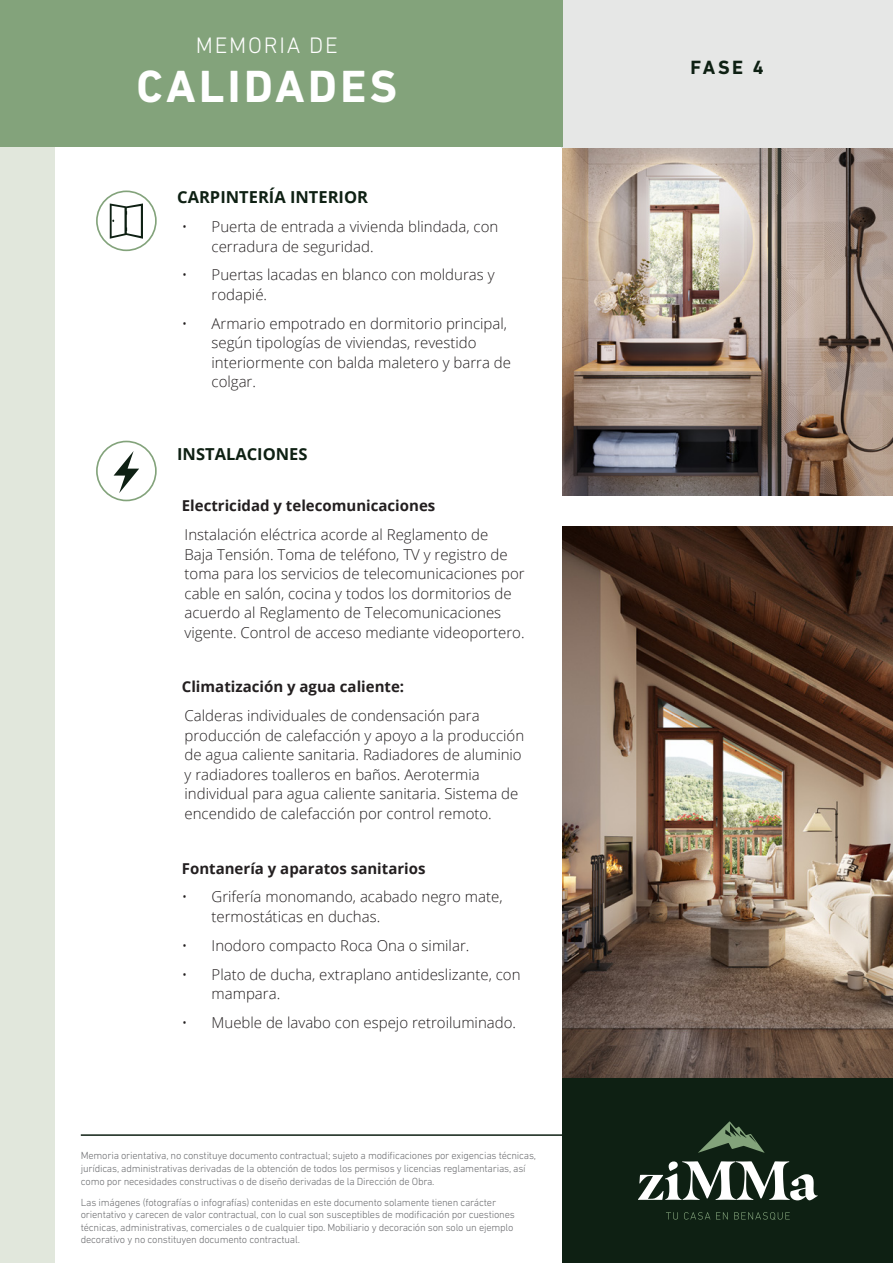
<style>
.page{position:relative;width:893px;height:1263px;background:#fff}
.page>*{position:absolute;margin:0;border:0;box-sizing:border-box;transform-origin:0 0}
.t1{font:700 45.9px "DIN Next LT Pro";letter-spacing:.075em;color:#fff}
.t2{font:300 22.8px "DIN Next LT Pro";letter-spacing:.075em;color:#fff}
.t3{font:700 19.5px "DIN Next LT Pro";color:#0e2013}
.t4{font:700 16.5px "Open Sans";color:#0e2013}
.t5{font:300 15px/19.5px "Open Sans";color:#231f20}
.t6{font:700 15px "Open Sans";color:#231f20}
.t7{font:300 10.5px/12.6px "DIN Next LT Pro";letter-spacing:-.02em;color:#6c6d70}
</style>
<div class="page">
<div style="left:96px;top:441px;width:61px;height:60px;border:2px solid #83a37b;border-radius:50%"></div>
<svg style="left:114px;top:451px;width:25px;height:42px"></svg>
<div style="left:96px;top:190px;width:61px;height:61px;border:2px solid #83a37b;border-radius:50%"></div>
<svg style="left:110px;top:203px;width:33px;height:36px"></svg>
<img style="left:563px;top:147px;width:330px;height:348px">
<img style="left:563px;top:526px;width:330px;height:552px">
<div style="left:561px;top:0;width:332px;height:147px;background:#e6e7e6"></div>
<div style="left:0;top:147px;width:54px;height:1116px;background:#e1e7dc"></div>
<div style="left:0;top:0;width:563px;height:147px;background:#83a37b"></div>
<div style="left:563px;top:1078px;width:330px;height:185px;background:#0e2013"></div>
<svg style="left:666px;top:1212px;width:124px;height:8px"></svg>
<svg style="left:638px;top:1161px;width:180px;height:39px"></svg>
<svg style="left:698px;top:1121px;width:67px;height:32px"></svg>
<hr style="left:81px;top:1134px;width:482px;height:2px;background:#0e2013">
<p class="t2" style="left:196px;top:32px;width:143px">MEMORIA DE</p>
<p class="t1" style="left:136px;top:60px;width:262px">CALIDADES</p>
<p class="t4" style="left:177px;top:185px;width:192px">CARPINTERÍA INTERIOR</p>
<p class="t5" style="left:212px;top:216px;width:288px;text-indent:-30px">• Puerta de entrada a vivienda blindada, con cerradura de seguridad.</p>
<p class="t5" style="left:212px;top:265px;width:285px;text-indent:-30px">• Puertas lacadas en blanco con molduras y rodapié.</p>
<p class="t5" style="left:212px;top:313px;width:301px;text-indent:-30px">• Armario empotrado en dormitorio principal, según tipologías de viviendas, revestido interiormente con balda maletero y barra de colgar.</p>
<p class="t4" style="left:177px;top:442px;width:132px">INSTALACIONES</p>
<p class="t6" style="left:182px;top:495px;width:255px">Electricidad y telecomunicaciones</p>
<p class="t5" style="left:185px;top:525px;width:342px">Instalación eléctrica acorde al Reglamento de<br>Baja Tensión. Toma de teléfono, TV y registro de toma para los servicios de telecomunicaciones por cable en salón, cocina y todos los dormitorios de acuerdo al Reglamento de Telecomunicaciones vigente. Control de acceso mediante videoportero.</p>
<p class="t6" style="left:182px;top:676px;width:224px">Climatización y agua caliente:</p>
<p class="t5" style="left:185px;top:706px;width:341px">Calderas individuales de condensación para producción de calefacción y apoyo a la producción de agua caliente sanitaria. Radiadores de aluminio y radiadores toalleros en baños. Aerotermia individual para agua caliente sanitaria. Sistema de encendido de calefacción por control remoto.</p>
<p class="t6" style="left:182px;top:857px;width:245px">Fontanería y aparatos sanitarios</p>
<p class="t5" style="left:212px;top:887px;width:293px;text-indent:-30px">• Grifería monomando, acabado negro mate, termostáticas en duchas.</p>
<p class="t5" style="left:182px;top:935px;width:289px">• Inodoro compacto Roca Ona o similar.</p>
<p class="t5" style="left:212px;top:964px;width:311px;text-indent:-30px">• Plato de ducha, extraplano antideslizante, con mampara.</p>
<p class="t5" style="left:182px;top:1012px;width:336px">• Mueble de lavabo con espejo retroiluminado.</p>
<p class="t7" style="left:81px;top:1149px;width:457px">Memoria orientativa, no constituye documento contractual; sujeto a modificaciones por exigencias técnicas, jurídicas, administrativas derivadas de la obtención de todos los permisos y licencias reglamentarias, así como por necesidades constructivas o de diseño derivadas de la Dirección de Obra.</p>
<p class="t7" style="left:81px;top:1196px;width:435px">Las imágenes (fotografías o infografías) contenidas en este documento solamente tienen carácter orientativo y carecen de valor contractual, con lo cual son susceptibles de modificación por cuestiones técnicas, administrativas, comerciales o de cualquier tipo. Mobiliario y decoración son solo un ejemplo decorativo y no constituyen documento contractual.</p>
<p class="t3" style="left:691px;top:56px;width:75px">FASE 4</p>
</div>
